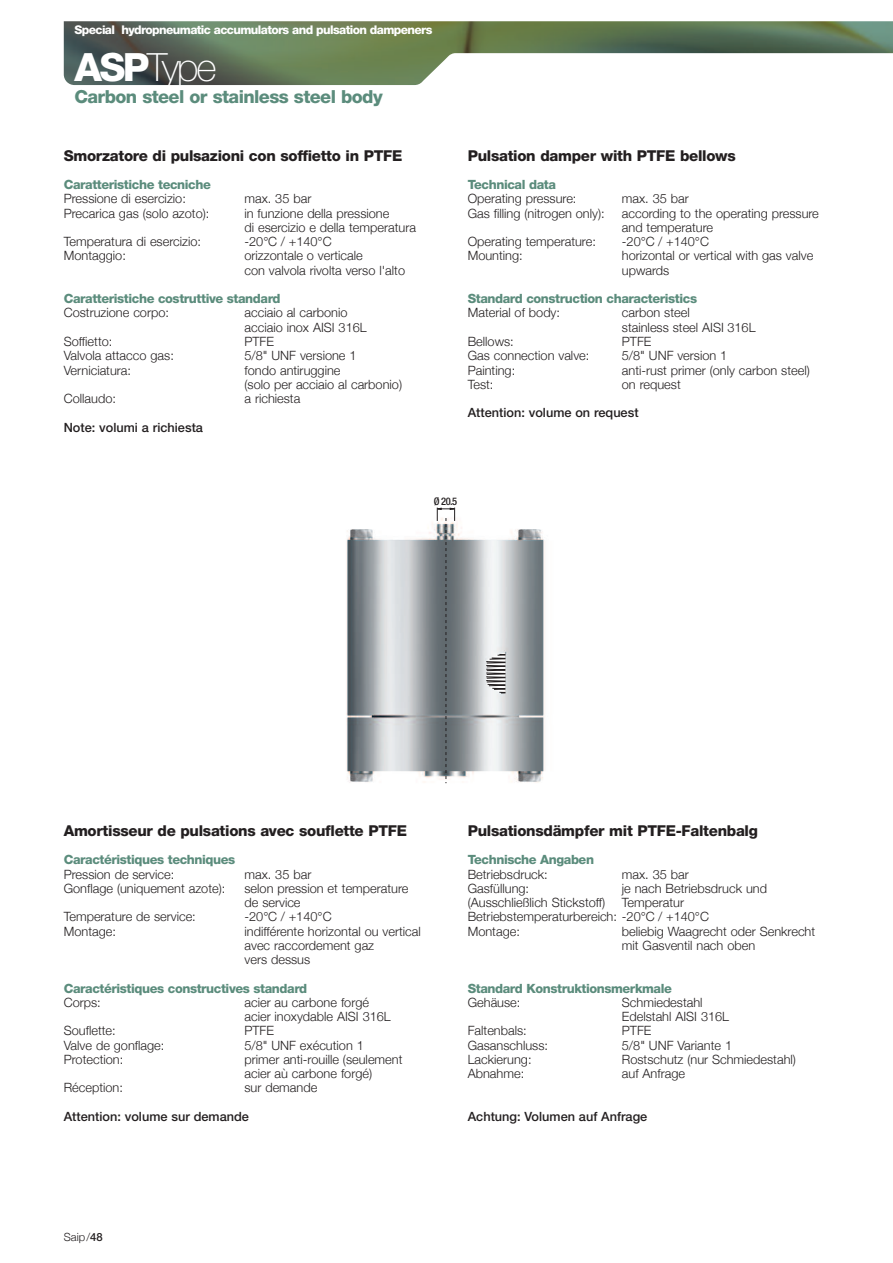
<style>
.page{position:relative;width:893px;height:1263px;background:#fff}
.page>*{position:absolute;margin:0;border:0;box-sizing:border-box;transform-origin:0 0}
.t1{font:100 39px "Helvetica Neue";color:#fff}
.t2{font:800 18px "Helvetica Neue";letter-spacing:-.03em;color:#5b8c7c}
.t3{font:800 15px "Helvetica Neue";letter-spacing:-.02em;color:#231f20}
.t4{font:300 12.75px/14.2px "Helvetica Neue";color:#231f20}
.t5{font:800 12.75px "Helvetica Neue";letter-spacing:-.03em;color:#5b8c7c}
.t6{font:500 12.75px "Helvetica Neue";color:#231f20}
.t7{font:800 12px "Helvetica Neue";letter-spacing:-.05em;color:#fff}
.t8{font:300 11.25px "Helvetica Neue";color:#231f20}
.t9{font:500 condensed 10.5px "Helvetica Neue";color:#231f20}
.s1{font-weight:800}
.s2{font-weight:500}
</style>
<div class="page">
<img style="left:64px;top:21px;width:829px;height:64px">
<img style="left:346px;top:507px;width:199px;height:277px">
<svg style="left:486px;top:654px;width:19px;height:39px"></svg>
<svg style="left:435px;top:508px;width:21px;height:275px;background:#737a7f"></svg>
<p class="t7" style="left:74px;top:25px;width:359px">Special hydropneumatic accumulators and pulsation dampeners</p>
<h1 class="t1" style="left:74px;top:53px;width:144px"><span class="s1">ASP</span>Type</h1>
<h2 class="t2" style="left:74px;top:90px;width:310px">Carbon steel or stainless steel body</h2>
<p class="t3" style="left:64px;top:150px;width:340px">Smorzatore di pulsazioni con soffietto in PTFE</p>
<p class="t5" style="left:64px;top:180px;width:148px">Caratteristiche tecniche</p>
<p class="t4" style="left:64px;top:192px;width:124px">Pressione di esercizio:</p>
<p class="t4" style="left:244px;top:192px;width:68px">max. 35 bar</p>
<p class="t4" style="left:64px;top:206px;width:147px">Precarica gas (solo azoto):</p>
<p class="t4" style="left:244px;top:206px;width:173px">in funzione della pressione<br>di esercizio e della temperatura</p>
<p class="t4" style="left:64px;top:234px;width:139px">Temperatura di esercizio:</p>
<p class="t4" style="left:244px;top:234px;width:89px">-20°C / +140°C</p>
<p class="t4" style="left:64px;top:249px;width:64px">Montaggio:</p>
<p class="t4" style="left:244px;top:249px;width:162px">orizzontale o verticale<br>con valvola rivolta verso l'alto</p>
<p class="t5" style="left:64px;top:294px;width:218px">Caratteristiche costruttive standard</p>
<p class="t4" style="left:64px;top:306px;width:107px">Costruzione corpo:</p>
<p class="t4" style="left:244px;top:306px;width:124px">acciaio al carbonio acciaio inox AISI 316L</p>
<p class="t4" style="left:64px;top:334px;width:50px">Soffietto:</p>
<p class="t4" style="left:244px;top:334px;width:31px">PTFE</p>
<p class="t4" style="left:64px;top:348px;width:112px">Valvola attacco gas:</p>
<p class="t4" style="left:244px;top:348px;width:114px">5/8" UNF versione 1</p>
<p class="t4" style="left:64px;top:363px;width:69px">Verniciatura:</p>
<p class="t4" style="left:244px;top:363px;width:159px">fondo antiruggine<br>(solo per acciaio al carbonio)</p>
<p class="t4" style="left:64px;top:391px;width:54px">Collaudo:</p>
<p class="t4" style="left:244px;top:391px;width:57px">a richiesta</p>
<p class="t6" style="left:64px;top:422px;width:141px">Note: volumi a richiesta</p>
<p class="t3" style="left:468px;top:150px;width:270px">Pulsation damper with PTFE bellows</p>
<p class="t5" style="left:468px;top:180px;width:90px">Technical data</p>
<p class="t4" style="left:468px;top:192px;width:110px">Operating pressure:</p>
<p class="t4" style="left:622px;top:192px;width:68px">max. 35 bar</p>
<p class="t4" style="left:468px;top:206px;width:138px">Gas filling (nitrogen only):</p>
<p class="t4" style="left:622px;top:206px;width:199px">according to the operating pressure and temperature</p>
<p class="t4" style="left:468px;top:234px;width:130px">Operating temperature:</p>
<p class="t4" style="left:622px;top:234px;width:89px">-20°C / +140°C</p>
<p class="t4" style="left:468px;top:249px;width:57px">Mounting:</p>
<p class="t4" style="left:622px;top:249px;width:193px">horizontal or vertical with gas valve upwards</p>
<p class="t5" style="left:468px;top:294px;width:231px">Standard construction characteristics</p>
<p class="t4" style="left:468px;top:306px;width:94px">Material of body:</p>
<p class="t4" style="left:622px;top:306px;width:135px">carbon steel<br>stainless steel AISI 316L</p>
<p class="t4" style="left:468px;top:334px;width:48px">Bellows:</p>
<p class="t4" style="left:622px;top:334px;width:31px">PTFE</p>
<p class="t4" style="left:468px;top:348px;width:123px">Gas connection valve:</p>
<p class="t4" style="left:622px;top:348px;width:107px">5/8" UNF version 1</p>
<p class="t4" style="left:468px;top:363px;width:49px">Painting:</p>
<p class="t4" style="left:622px;top:363px;width:189px">anti-rust primer (only carbon steel)</p>
<p class="t4" style="left:468px;top:377px;width:27px">Test:</p>
<p class="t4" style="left:622px;top:377px;width:60px">on request</p>
<p class="t6" style="left:468px;top:408px;width:172px">Attention: volume on request</p>
<p class="t9" style="left:434px;top:498px;width:25px">Ø 20.5</p>
<p class="t3" style="left:64px;top:825px;width:345px">Amortisseur de pulsations avec souflette PTFE</p>
<p class="t5" style="left:64px;top:855px;width:173px">Caractéristiques techniques</p>
<p class="t4" style="left:64px;top:867px;width:112px">Pression de service:</p>
<p class="t4" style="left:244px;top:867px;width:68px">max. 35 bar</p>
<p class="t4" style="left:64px;top:881px;width:163px">Gonflage (uniquement azote):</p>
<p class="t4" style="left:244px;top:881px;width:166px">selon pression et temperature de service</p>
<p class="t4" style="left:64px;top:909px;width:134px">Temperature de service:</p>
<p class="t4" style="left:244px;top:909px;width:89px">-20°C / +140°C</p>
<p class="t4" style="left:64px;top:924px;width:54px">Montage:</p>
<p class="t4" style="left:244px;top:924px;width:178px">indifférente horizontal ou vertical avec raccordement gaz<br>vers dessus</p>
<p class="t5" style="left:64px;top:983px;width:245px">Caractéristiques constructives standard</p>
<p class="t4" style="left:64px;top:995px;width:39px">Corps:</p>
<p class="t4" style="left:244px;top:995px;width:148px">acier au carbone forgé acier inoxydable AISI 316L</p>
<p class="t4" style="left:64px;top:1023px;width:53px">Souflette:</p>
<p class="t4" style="left:244px;top:1023px;width:31px">PTFE</p>
<p class="t4" style="left:64px;top:1038px;width:102px">Valve de gonflage:</p>
<p class="t4" style="left:244px;top:1038px;width:121px">5/8" UNF exécution 1</p>
<p class="t4" style="left:64px;top:1052px;width:61px">Protection:</p>
<p class="t4" style="left:244px;top:1052px;width:159px">primer anti-rouille (seulement acier aù carbone forgé)</p>
<p class="t4" style="left:64px;top:1080px;width:61px">Réception:</p>
<p class="t4" style="left:244px;top:1080px;width:74px">sur demande</p>
<p class="t6" style="left:64px;top:1112px;width:187px">Attention: volume sur demande</p>
<p class="t8" style="left:64px;top:1230px;width:40px">Saip/<span class="s2">48</span></p>
<p class="t3" style="left:468px;top:825px;width:292px">Pulsationsdämpfer mit PTFE-Faltenbalg</p>
<p class="t5" style="left:468px;top:855px;width:128px">Technische Angaben</p>
<p class="t4" style="left:468px;top:867px;width:82px">Betriebsdruck:</p>
<p class="t4" style="left:622px;top:867px;width:68px">max. 35 bar</p>
<p class="t4" style="left:468px;top:881px;width:63px">Gasfüllung:</p>
<p class="t4" style="left:622px;top:881px;width:147px">je nach Betriebsdruck und</p>
<p class="t4" style="left:468px;top:895px;width:139px">(Ausschließlich Stickstoff)</p>
<p class="t4" style="left:468px;top:895px;width:243px;text-indent:154px">Temperatur<br>Betriebstemperaturbereich: -20°C / +140°C<br>Montage:</p>
<p class="t4" style="left:622px;top:924px;width:195px">beliebig Waagrecht oder Senkrecht mit Gasventil nach oben</p>
<p class="t5" style="left:468px;top:983px;width:206px">Standard Konstruktionsmerkmale</p>
<p class="t4" style="left:468px;top:995px;width:54px">Gehäuse:</p>
<p class="t4" style="left:622px;top:995px;width:109px">Schmiedestahl<br>Edelstahl AISI 316L</p>
<p class="t4" style="left:468px;top:1023px;width:61px">Faltenbals:</p>
<p class="t4" style="left:622px;top:1023px;width:31px">PTFE</p>
<p class="t4" style="left:468px;top:1038px;width:82px">Gasanschluss:</p>
<p class="t4" style="left:622px;top:1038px;width:112px">5/8" UNF Variante 1</p>
<p class="t4" style="left:468px;top:1052px;width:65px">Lackierung:</p>
<p class="t4" style="left:622px;top:1052px;width:176px">Rostschutz (nur Schmiedestahl)</p>
<p class="t4" style="left:468px;top:1066px;width:58px">Abnahme:</p>
<p class="t4" style="left:622px;top:1066px;width:65px">auf Anfrage</p>
<p class="t6" style="left:468px;top:1112px;width:181px">Achtung: Volumen auf Anfrage</p>
</div>
